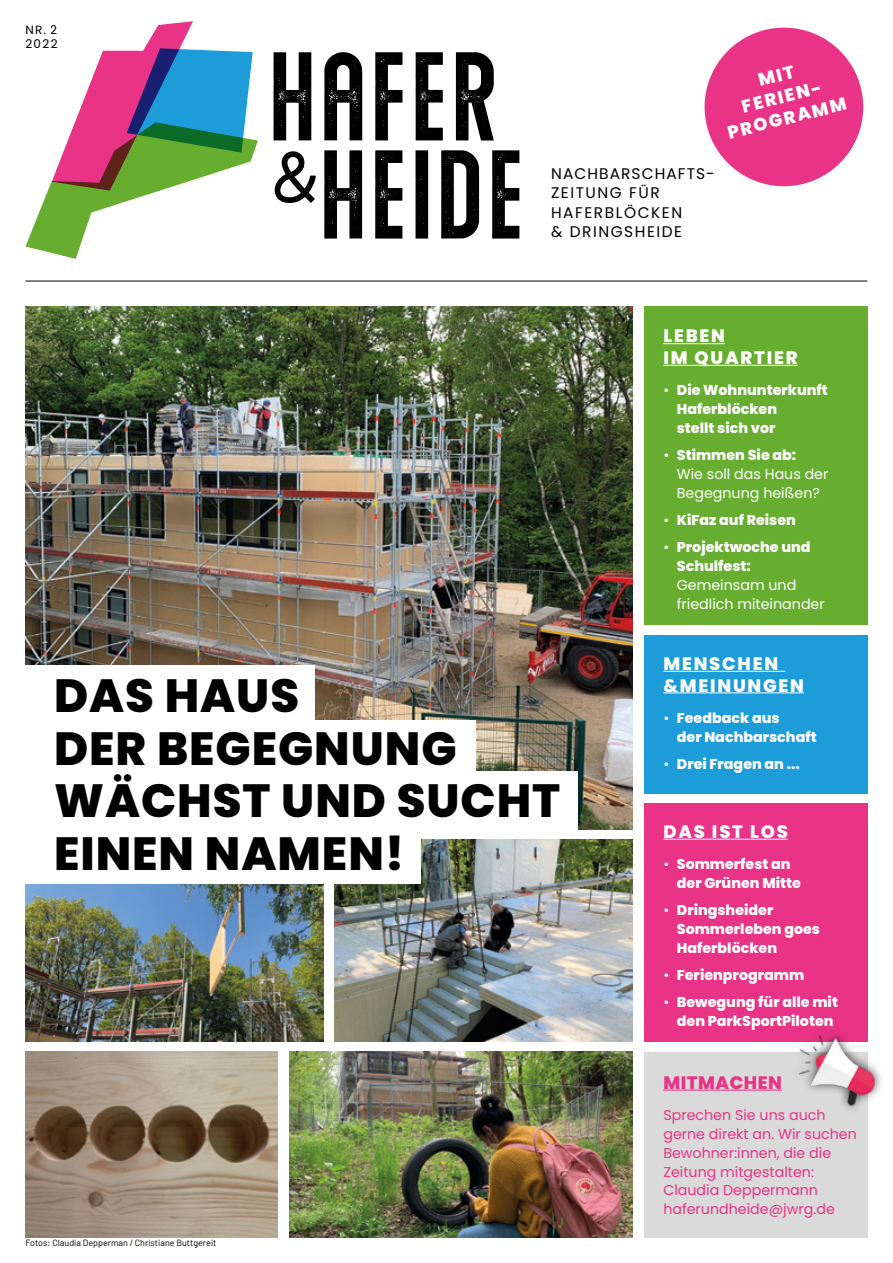
<style>
.page{position:relative;width:893px;height:1263px;background:#fff}
.page>*{position:absolute;margin:0;border:0;box-sizing:border-box;transform-origin:0 0}
.t1{font:800 46.5px/52.5px "Poppins";letter-spacing:.02em;color:#000}
.t2{font:800 18px/21.6px "Poppins";letter-spacing:.1em;color:#fff}
.t3{font:800 18px "Poppins";letter-spacing:.03em;color:#e83386}
.t4{font:800 17.85px/21.6px "Poppins";color:#fff;text-align:center}
.t5{font:15.45px/19.5px "Poppins";letter-spacing:.1em;color:#000}
.t6{font:800 14.25px/18.8px "Poppins";color:#fff}
.t7{font:14.25px/18.8px "Poppins";color:#e83386}
.t8{font:14.25px/18.8px "Poppins";color:#fff}
.t9{font:12px/14.4px "Poppins";letter-spacing:.1em;color:#000}
.t10{font:9px "Barlow";color:#000}
.s1{font-weight:400}
.s2{font-weight:800}
</style>
<div class="page">
<hr style="left:26px;top:281px;width:841px;height:1px;background:#000">
<div style="left:644px;top:804px;width:223px;height:238px;background:#e83386"></div>
<hr style="left:663px;top:839px;width:125px;height:1px;background:#fff">
<div style="left:644px;top:635px;width:223px;height:159px;background:#1c9cd8"></div>
<hr style="left:663px;top:671px;width:122px;height:1px;background:#fff">
<hr style="left:663px;top:692px;width:141px;height:1px;background:#fff">
<div style="left:644px;top:306px;width:223px;height:319px;background:#67ae30"></div>
<hr style="left:663px;top:343px;width:62px;height:1px;background:#fff">
<hr style="left:663px;top:365px;width:135px;height:1px;background:#fff">
<svg style="left:26px;top:21px;width:232px;height:238px"></svg>
<svg style="left:274px;top:52px;width:220px;height:88px"></svg>
<svg style="left:275px;top:151px;width:41px;height:52px"></svg>
<svg style="left:324px;top:150px;width:195px;height:89px"></svg>
<div style="left:705px;top:28px;width:158px;height:158px;background:#e83386;border-radius:50%"></div>
<div style="left:644px;top:1052px;width:223px;height:185px;background:#dadada"></div>
<hr style="left:663px;top:1090px;width:119px;height:1px;background:#e83386">
<div style="left:792px;top:1026px;width:93px;height:88px;background:#000;opacity:.75"></div>
<img style="left:792px;top:1029px;width:91px;height:82px">
<img style="left:26px;top:306px;width:606px;height:523px">
<img style="left:289px;top:1052px;width:343px;height:185px">
<img style="left:26px;top:1052px;width:252px;height:185px">
<img style="left:26px;top:884px;width:297px;height:158px">
<img style="left:335px;top:839px;width:297px;height:203px">
<div style="left:16px;top:666px;width:299px;height:58px;background:#fff"></div>
<div style="left:16px;top:721px;width:460px;height:58px;background:#fff"></div>
<div style="left:16px;top:772px;width:562px;height:58px;background:#fff"></div>
<div style="left:16px;top:826px;width:405px;height:58px;background:#fff"></div>
<p class="t9" style="left:26px;top:23px;width:34px">NR. 2<br>2022</p>
<p class="t5" style="left:551px;top:164px;width:165px">NACHBARSCHAFTS-<br>ZEITUNG FÜR<br>HAFERBLÖCKEN<br>&amp; DRINGSHEIDE</p>
<p class="t4" style="left:715px;top:80px;width:123px;rotate:-14deg">MIT<br>FERIEN-<br>PROGRAMM</p>
<p class="t2" style="left:663px;top:325px;width:136px">LEBEN<br>IM QUARTIER</p>
<p class="t6" style="left:677px;top:381px;width:153px;text-indent:-13px"><span class="s1">•</span> Die Wohnunterkunft<br>Haferblöcken<br>stellt sich vor</p>
<p class="t8" style="left:677px;top:446px;width:153px;text-indent:-13px">• <span class="s2">Stimmen Sie ab:<br></span>Wie soll das Haus der<br>Begegnung heißen?</p>
<p class="t6" style="left:663px;top:511px;width:134px"><span class="s1">•</span> KiFaz auf Reisen</p>
<p class="t6" style="left:677px;top:538px;width:135px;text-indent:-13px"><span class="s1">•</span> Projektwoche und<br>Schulfest:</p>
<p class="t8" style="left:677px;top:575px;width:149px">Gemeinsam und friedlich miteinander</p>
<h1 class="t1" style="left:54px;top:670px;width:508px">DAS HAUS<br>DER BEGEGNUNG<br>WÄCHST UND SUCHT<br>EINEN NAMEN!</h1>
<p class="t10" style="left:26px;top:1238px;width:192px">Fotos: Claudia Depperman / Christiane Buttgereit</p>
<p class="t2" style="left:663px;top:653px;width:142px">MENSCHEN &amp;MEINUNGEN</p>
<p class="t6" style="left:677px;top:709px;width:141px;text-indent:-13px"><span class="s1">•</span> Feedback aus<br>der Nachbarschaft</p>
<p class="t6" style="left:663px;top:755px;width:138px"><span class="s1">•</span> Drei Fragen an ...</p>
<p class="t2" style="left:663px;top:821px;width:126px">DAS IST LOS</p>
<p class="t6" style="left:677px;top:855px;width:126px;text-indent:-13px"><span class="s1">•</span> Sommerfest an der Grünen Mitte</p>
<p class="t6" style="left:677px;top:901px;width:145px;text-indent:-13px"><span class="s1">•</span> Dringsheider<br>Sommerleben goes<br>Haferblöcken</p>
<p class="t6" style="left:663px;top:966px;width:142px"><span class="s1">•</span> Ferienprogramm</p>
<p class="t6" style="left:677px;top:993px;width:163px;text-indent:-13px"><span class="s1">•</span> Bewegung für alle mit den ParkSportPiloten</p>
<p class="t3" style="left:663px;top:1072px;width:120px">MITMACHEN</p>
<p class="t7" style="left:663px;top:1106px;width:195px">Sprechen Sie uns auch gerne direkt an. Wir suchen<br>Bewohner:innen, die die<br>Zeitung mitgestalten:<br>Claudia Deppermann haferundheide@jwrg.de</p>
</div>
